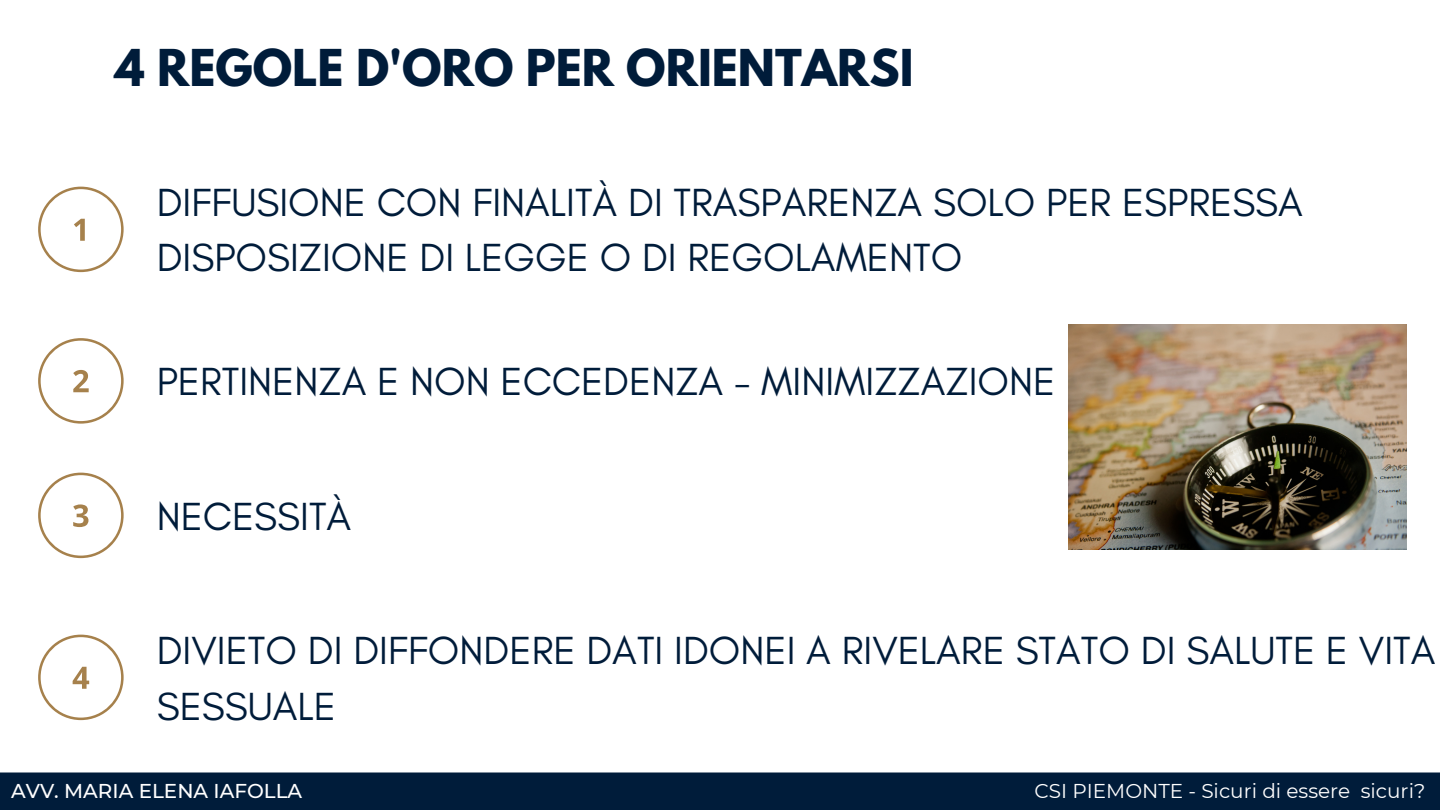
<style>
.page{position:relative;width:1440px;height:810px;background:#fff}
.page>*{position:absolute;margin:0;border:0;box-sizing:border-box;transform-origin:0 0}
.t1{font:700 45px "League Spartan";color:#001c3a}
.t2{font:40px/55.5px "Glacial Indifference";color:#001c3a}
.t3{font:20px "Montserrat";color:#fff}
.t4{font:500 20px "Montserrat";color:#fff}
</style>
<div class="page">
<div style="left:0;top:773px;width:1440px;height:37px;background:#001c3a"></div>
<img style="left:1069px;top:325px;width:337px;height:225px">
<svg style="left:38px;top:187px;width:86px;height:85px"></svg>
<svg style="left:38px;top:338px;width:86px;height:86px"></svg>
<svg style="left:38px;top:473px;width:86px;height:85px"></svg>
<svg style="left:38px;top:635px;width:86px;height:85px"></svg>
<p class="t1" style="left:115px;top:46px;width:800px">4 REGOLE D'ORO PER ORIENTARSI</p>
<p class="t2" style="left:157px;top:174px;width:1148px">DIFFUSIONE CON FINALITÀ DI TRASPARENZA SOLO PER ESPRESSA<br>DISPOSIZIONE DI LEGGE O DI REGOLAMENTO</p>
<p class="t2" style="left:157px;top:353px;width:900px">PERTINENZA E NON ECCEDENZA - MINIMIZZAZIONE</p>
<p class="t2" style="left:157px;top:488px;width:196px">NECESSITÀ</p>
<p class="t2" style="left:157px;top:622px;width:1280px">DIVIETO DI DIFFONDERE DATI IDONEI A RIVELARE STATO DI SALUTE E VITA<br>SESSUALE</p>
<p class="t4" style="left:11px;top:779px;width:293px">AVV. MARIA ELENA IAFOLLA</p>
<p class="t3" style="left:1035px;top:779px;width:392px">CSI PIEMONTE - Sicuri di essere sicuri?</p>
</div>
